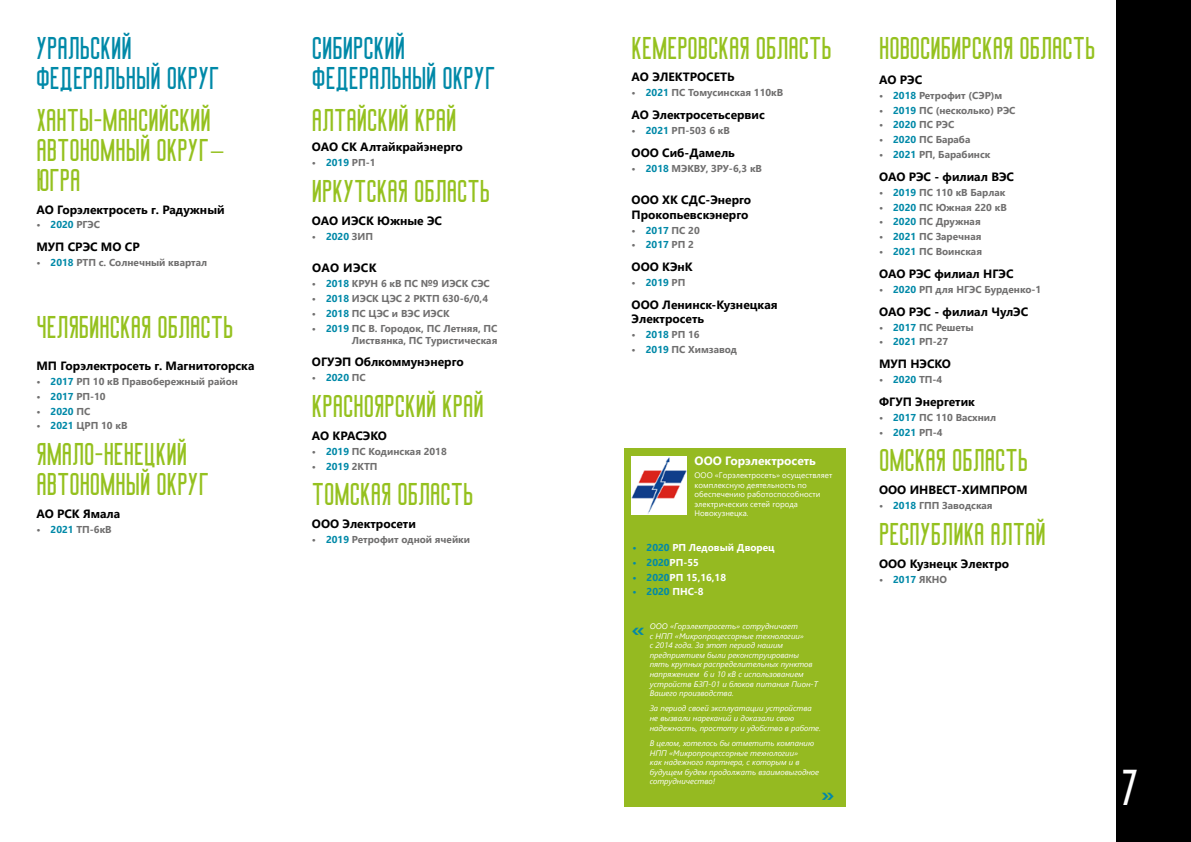
<style>
.page{position:relative;width:1191px;height:842px;background:#fff}
.page>*{position:absolute;margin:0;border:0;box-sizing:border-box;transform-origin:0 0}
.t1{font:48px "Big Stem";color:#fff}
.t2{font:30px/30px "Big Stem";color:#95c11f}
.t3{font:30px/30px "Big Stem";color:#0089a8}
.t4{font:700 22px "Segoe UI";color:#0388a8}
.t5{font:700 12px/14.4px "Segoe UI";color:#000}
.t6{font:700 12px "Segoe UI";color:#fff}
.t7{font:700 10px/12px "Segoe UI";color:#706f6f;text-align:right}
.t8{font:700 10px "Segoe UI";color:#0089a8}
.t9{font:700 10px "Segoe UI";color:#fff}
.t10{font:italic 8px/9.6px "Segoe UI";color:#fff}
.t11{font:8px/9.6px "Segoe UI";color:#fff}
.s1{font-family:"Acrom"}
.s2{color:#0089a8}
.s3{color:#706f6f}
.s4{color:#fff}
</style>
<div class="page">
<div style="left:1115px;top:0;width:76px;height:842px;background:#000"></div>
<div style="left:624px;top:449px;width:222px;height:358px;background:#95ba21"></div>
<img style="left:631px;top:456px;width:55px;height:58px">
<h2 class="t3" style="left:36px;top:32px;width:185px">уральский федеральный округ</h2>
<h2 class="t2" style="left:36px;top:104px;width:190px">ханты-мансийский автономный округ<span class="s1">−<br></span>ЮГРА</h2>
<p class="t5" style="left:36px;top:201px;width:190px">АО Горэлектросеть г. Радужный</p>
<p class="t7" style="left:36px;top:218px;width:65px">• <span class="s2">2020</span> РГЭС</p>
<p class="t5" style="left:36px;top:239px;width:105px">МУП СРЭС МО СР</p>
<p class="t7" style="left:36px;top:256px;width:172px">• <span class="s2">2018</span> РТП с. Солнечный квартал</p>
<h2 class="t2" style="left:36px;top:311px;width:198px">Челябинская область</h2>
<p class="t5" style="left:36px;top:358px;width:219px">МП Горэлектросеть г. Магнитогорска</p>
<p class="t7" style="left:36px;top:375px;width:203px">• <span class="s2">2017</span> РП 10 кВ Правобережный район</p>
<p class="t7" style="left:36px;top:389px;width:71px">• <span class="s2">2017</span> РП-10</p>
<p class="t8" style="left:36px;top:402px;width:55px"><span class="s3">•</span> 2020 <span class="s3">ПС</span></p>
<p class="t7" style="left:36px;top:419px;width:92px">• <span class="s2">2021</span> ЦРП 10 кВ</p>
<h2 class="t2" style="left:36px;top:439px;width:174px">Ямало-Ненецкий автономный округ</h2>
<p class="t5" style="left:36px;top:506px;width:85px">АО РСК Ямала</p>
<p class="t7" style="left:36px;top:522px;width:77px">• <span class="s2">2021</span> ТП-6кВ</p>
<h2 class="t3" style="left:312px;top:32px;width:185px">сибирский федеральный округ</h2>
<h2 class="t2" style="left:312px;top:105px;width:146px">Алтайский край</h2>
<p class="t5" style="left:312px;top:139px;width:152px">ОАО СК Алтайкрайэнерго</p>
<p class="t7" style="left:312px;top:156px;width:65px">• <span class="s2">2019</span> РП-1</p>
<h2 class="t2" style="left:312px;top:176px;width:180px">Иркутская область</h2>
<p class="t5" style="left:312px;top:212px;width:132px">ОАО ИЭСК Южные ЭС</p>
<p class="t7" style="left:312px;top:229px;width:63px">• <span class="s2">2020</span> ЗИП</p>
<p class="t5" style="left:312px;top:260px;width:66px">ОАО ИЭСК</p>
<p class="t7" style="left:312px;top:277px;width:179px">• <span class="s2">2018</span> КРУН 6 кВ ПС №9 ИЭСК СЭС</p>
<p class="t7" style="left:312px;top:292px;width:178px">• <span class="s2">2018</span> ИЭСК ЦЭС 2 РКТП 630-6/0,4</p>
<p class="t7" style="left:312px;top:306px;width:139px">• <span class="s2">2018</span> ПС ЦЭС и ВЭС ИЭСК</p>
<p class="t7" style="left:312px;top:321px;width:187px">• <span class="s2">2019</span> ПС В. Городок, ПС Летняя, ПС<br>Листвянка, ПС Туристическая</p>
<p class="t5" style="left:312px;top:354px;width:153px">ОГУЭП Облкоммунэнерго</p>
<p class="t8" style="left:312px;top:368px;width:55px"><span class="s3">•</span> 2020 <span class="s3">ПС</span></p>
<h2 class="t2" style="left:312px;top:391px;width:173px">Красноярский край</h2>
<p class="t5" style="left:312px;top:427px;width:76px">АО КРАСЭКО</p>
<p class="t7" style="left:312px;top:444px;width:136px">• <span class="s2">2019</span> ПС Кодинская 2018</p>
<p class="t7" style="left:312px;top:459px;width:67px">• <span class="s2">2019</span> 2КТП</p>
<h2 class="t2" style="left:312px;top:479px;width:163px">томская область</h2>
<p class="t5" style="left:312px;top:516px;width:105px">ООО Электросети</p>
<p class="t7" style="left:312px;top:533px;width:160px">• <span class="s2">2019</span> Ретрофит одной ячейки</p>
<h2 class="t2" style="left:631px;top:32px;width:202px">Кемеровская область</h2>
<p class="t5" style="left:631px;top:69px;width:104px">АО ЭЛЕКТРОСЕТЬ</p>
<p class="t7" style="left:631px;top:86px;width:153px">• <span class="s2">2021</span> ПС Томусинская 110кВ</p>
<p class="t5" style="left:631px;top:107px;width:135px">АО Электросетьсервис</p>
<p class="t7" style="left:631px;top:124px;width:100px">• <span class="s2">2021</span> РП-503 6 кВ</p>
<p class="t5" style="left:631px;top:145px;width:105px">ООО Сиб-Дамель</p>
<p class="t7" style="left:631px;top:161px;width:132px">• <span class="s2">2018</span> МЭКВУ, ЗРУ-6,3 кВ</p>
<p class="t5" style="left:631px;top:192px;width:121px">ООО ХК СДС-Энерго<br>Прокопьевскэнерго</p>
<p class="t7" style="left:631px;top:223px;width:70px">• <span class="s2">2017</span> ПС 20</p>
<p class="t7" style="left:631px;top:238px;width:64px">• <span class="s2">2017</span> РП 2</p>
<p class="t5" style="left:631px;top:259px;width:63px">ООО КЭнК</p>
<p class="t8" style="left:631px;top:273px;width:55px"><span class="s3">•</span> 2019 <span class="s3">РП</span></p>
<p class="t5" style="left:631px;top:297px;width:147px">ООО Ленинск-Кузнецкая<br>Электросеть</p>
<p class="t7" style="left:631px;top:328px;width:69px">• <span class="s2">2018</span> РП 16</p>
<p class="t7" style="left:631px;top:343px;width:107px">• <span class="s2">2019</span> ПС Химзавод</p>
<p class="t6" style="left:694px;top:449px;width:123px">ООО Горэлектросеть</p>
<p class="t11" style="left:694px;top:470px;width:139px">ООО «Горэлектросеть» осуществляет комплексную деятельность по обеспечению работоспособности электрических сетей города<br>Новокузнецка.</p>
<p class="t9" style="left:632px;top:538px;width:144px"><span class="s2">• 2020</span> РП Ледовый Дворец</p>
<p class="t8" style="left:632px;top:553px;width:68px">• 2020<span class="s4">РП-55</span></p>
<p class="t9" style="left:632px;top:568px;width:95px"><span class="s2">• 2020</span>РП 15,16,18</p>
<p class="t8" style="left:632px;top:582px;width:73px">• 2020 <span class="s4">ПНС-8</span></p>
<p class="t10" style="left:650px;top:620px;width:170px">ООО «Горэлектросеть» сотрудничает<br>с НПП «Микропроцессорные технологии»<br>с 2014 года. За этот период нашим предприятием были реконструированы пять крупных распределительных пунктов напряжением 6 и 10 кВ с использованием устройств БЗП-01 и блоков питания Пион-Т Вашего производства.</p>
<p class="t10" style="left:650px;top:702px;width:172px">За период своей эксплуатации устройства не вызвали нареканий и доказали свою надежность, простоту и удобство в работе.</p>
<p class="t10" style="left:650px;top:737px;width:171px">В целом, хотелось бы отметить компанию НПП «Микропроцессорные технологии»<br>как надежного партнера, с которым и в будущем будем продолжать взаимовыгодное сотрудничество!</p>
<h3 class="t4" style="left:632px;top:609px;width:14px">«</h3>
<h3 class="t4" style="left:821px;top:773px;width:14px">»</h3>
<h2 class="t2" style="left:879px;top:32px;width:218px">Новосибирская область</h2>
<p class="t5" style="left:879px;top:71px;width:45px">АО РЭС</p>
<p class="t7" style="left:879px;top:88px;width:125px">• <span class="s2">2018</span> Ретрофит (СЭР)м</p>
<p class="t7" style="left:879px;top:103px;width:138px">• <span class="s2">2019</span> ПС (несколько) РЭС</p>
<p class="t7" style="left:879px;top:118px;width:77px">• <span class="s2">2020</span> ПС РЭС</p>
<p class="t7" style="left:879px;top:133px;width:93px">• <span class="s2">2020</span> ПС Бараба</p>
<p class="t7" style="left:879px;top:148px;width:113px">• <span class="s2">2021</span> РП, Барабинск</p>
<p class="t5" style="left:879px;top:169px;width:136px">ОАО РЭС - филиал ВЭС</p>
<p class="t7" style="left:879px;top:185px;width:128px">• <span class="s2">2019</span> ПС 110 кВ Барлак</p>
<p class="t7" style="left:879px;top:200px;width:129px">• <span class="s2">2020</span> ПС Южная 220 кВ</p>
<p class="t7" style="left:879px;top:215px;width:103px">• <span class="s2">2020</span> ПС Дружная</p>
<p class="t7" style="left:879px;top:230px;width:104px">• <span class="s2">2021</span> ПС Заречная</p>
<p class="t7" style="left:879px;top:245px;width:104px">• <span class="s2">2021</span> ПС Воинская</p>
<p class="t5" style="left:879px;top:266px;width:136px">ОАО РЭС филиал НГЭС</p>
<p class="t7" style="left:879px;top:282px;width:164px">• <span class="s2">2020</span> РП для НГЭС Бурденко-1</p>
<p class="t5" style="left:879px;top:303px;width:151px">ОАО РЭС - филиал ЧулЭС</p>
<p class="t7" style="left:879px;top:320px;width:96px">• <span class="s2">2017</span> ПС Решеты</p>
<p class="t7" style="left:879px;top:335px;width:71px">• <span class="s2">2021</span> РП-27</p>
<p class="t5" style="left:879px;top:356px;width:73px">МУП НЭСКО</p>
<p class="t7" style="left:879px;top:373px;width:65px">• <span class="s2">2020</span> ТП-4</p>
<p class="t5" style="left:879px;top:394px;width:97px">ФГУП Энергетик</p>
<p class="t7" style="left:879px;top:411px;width:119px">• <span class="s2">2017</span> ПС 110 Васхнил</p>
<p class="t7" style="left:879px;top:425px;width:65px">• <span class="s2">2021</span> РП-4</p>
<h2 class="t2" style="left:879px;top:445px;width:151px">ОМСКАЯ область</h2>
<p class="t5" style="left:879px;top:482px;width:150px">ООО ИНВЕСТ-ХИМПРОМ</p>
<p class="t7" style="left:879px;top:499px;width:115px">• <span class="s2">2018</span> ГПП Заводская</p>
<h2 class="t2" style="left:879px;top:519px;width:168px">Республика алтай</h2>
<p class="t5" style="left:879px;top:555px;width:132px">ООО Кузнецк Электро</p>
<p class="t7" style="left:879px;top:572px;width:70px">• <span class="s2">2017</span> ЯКНО</p>
<h1 class="t1" style="left:1121px;top:762px;width:19px">7</h1>
</div>
